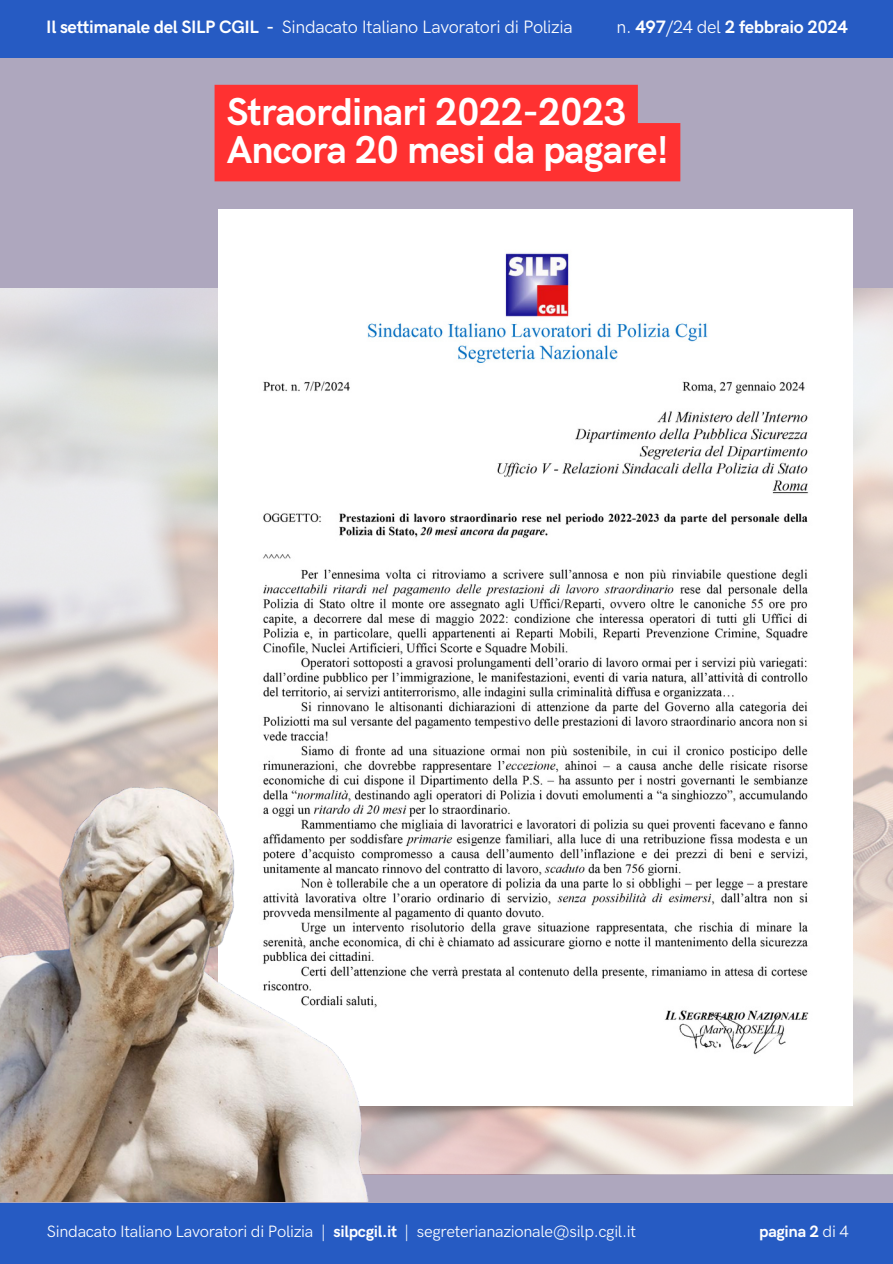
<style>
.page{position:relative;width:893px;height:1264px;background:#fff}
.page>*{position:absolute;margin:0;border:0;box-sizing:border-box;transform-origin:0 0}
.t1{font:700 39px/38.2px "HK Grotesk Pro";letter-spacing:-.02em;color:#fff}
.t2{font:18px "HK Grotesk Pro";letter-spacing:-.02em;color:#fff}
.t3{font:700 18px "HK Grotesk Pro";letter-spacing:-.02em;color:#fff}
.t4{font:16.5px "HK Grotesk Pro";letter-spacing:-.02em;color:#fff}
.t5{font:700 16.5px "HK Grotesk Pro";letter-spacing:-.02em;color:#fff}
.s1{font-weight:700}
.s2{font-weight:400}
</style>
<div class="page">
<div style="left:0;top:0;width:892px;height:58px;background:#265bc3"></div>
<div style="left:0;top:1202px;width:892px;height:61px;background:#265bc3"></div>
<div style="left:0;top:1174px;width:892px;height:28px;background:#aea7be"></div>
<div style="left:0;top:58px;width:892px;height:230px;background:#aea7be"></div>
<img style="left:218px;top:209px;width:634px;height:847px">
<img style="left:0;top:659px;width:473px;height:542px">
<div style="left:214px;top:85px;width:466px;height:96px;background:#ff3131"></div>
<p class="t2" style="left:46px;top:17px;width:528px"><span class="s1">Il settimanale del SILP CGIL -</span> Sindacato Italiano Lavoratori di Polizia</p>
<p class="t3" style="left:616px;top:17px;width:233px"><span class="s2">n.</span> 497<span class="s2">/24 del</span> 2 febbraio 2024</p>
<p class="t1" style="left:227px;top:94px;width:443px">Straordinari 2022-2023<br>Ancora 20 mesi da pagare!</p>
<h1 class="t4" style="left:47px;top:1221px;width:364px">Sindacato Italiano Lavoratori di Polizia | <span class="s1">silpcgil.it</span> |</h1>
<p class="t4" style="left:417px;top:1221px;width:220px">segreterianazionale@silp.cgil.it</p>
<p class="t5" style="left:759px;top:1221px;width:91px">pagina 2 <span class="s2">di 4</span></p>
</div>
